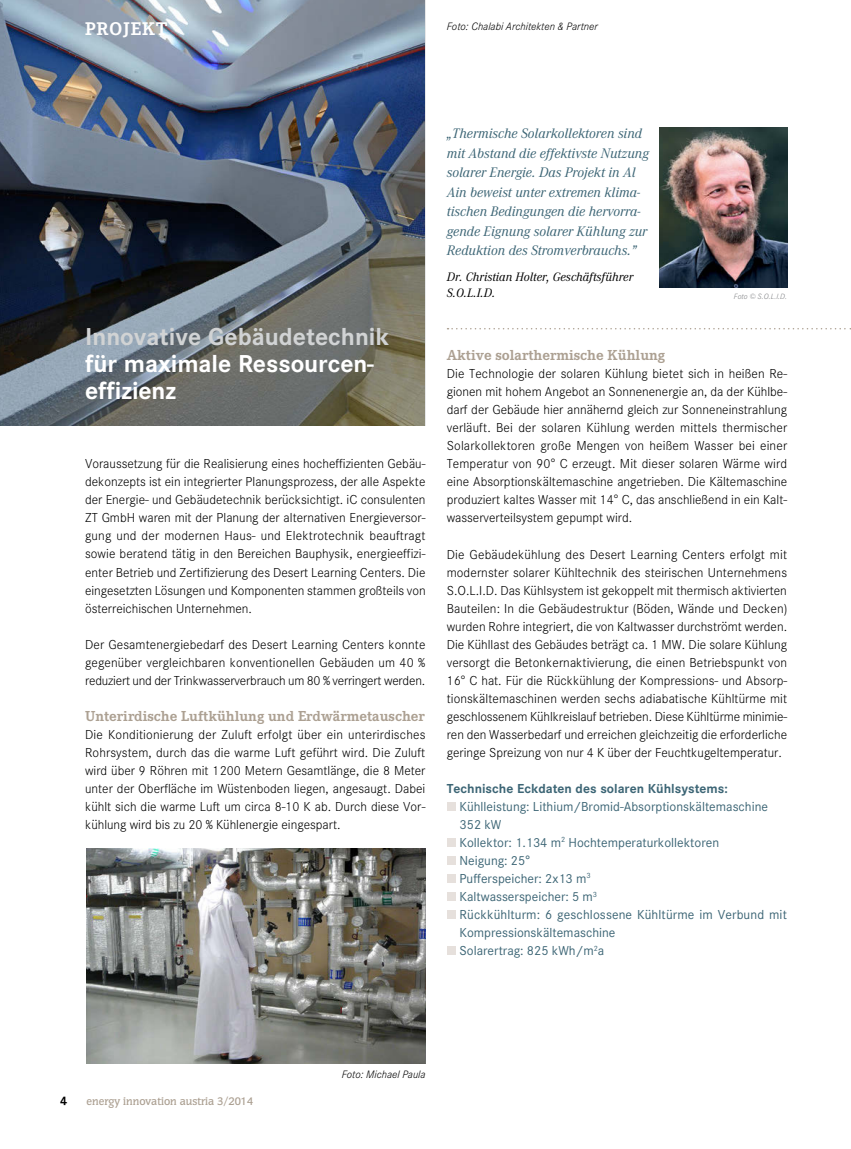
<style>
.page{position:relative;width:851px;height:1149px;background:#fff}
.page>*{position:absolute;margin:0;border:0;box-sizing:border-box;transform-origin:0 0}
.Headline_blau{font:700 24px/27px "Corporate SBQ";letter-spacing:-.005em;color:#fff}
.Headline_schwarz{font:700 24px "Corporate SBQ";color:#d1d3d4}
.Kapitel{font:700 18px "Corporate EBQ";letter-spacing:.05em;color:#fff}
.Fliess_Zwischentitel{font:700 15px "Corporate E";color:#aca092}
.Zitat{font:italic 13.5px/19.5px "Corporate ABQ";color:#3c6575}
.Fliesstext{font:300 12.75px/18px "Corporate SBQ";color:#000;text-align:justify}
.Fliess_Zwischentitel-2{font:300 12.75px/18px "Corporate SBQ";color:#000;text-align:justify}
.Fliess_Aufzählung{font:12.75px/18px "Corporate SBQ";color:#3c6575}
.Fliesstext-2{font:700 12.75px "Corporate SBQ";color:#3c6575}
.Zitat_Name{font:italic 12px/16.5px "Corporate ABQ";color:#000}
.t1{font:700 12px "Corporate SBQ";color:#000}
.Bild_Quelle{font:italic 300 10.5px "Corporate SBQ";color:#000}
.t2{font:500 10.5px "Congress";color:#aca092}
.Bild_Quelle-2{font:italic 300 7.5px "Corporate SBQ";color:#808285}
</style>
<div class="page">
<img style="left:87px;top:848px;width:338px;height:215px">
<div style="left:446px;top:801px;width:9px;height:9px;background:#e6e0dc"></div>
<div style="left:446px;top:837px;width:9px;height:9px;background:#e6e0dc"></div>
<div style="left:446px;top:855px;width:9px;height:9px;background:#e6e0dc"></div>
<div style="left:446px;top:873px;width:9px;height:9px;background:#e6e0dc"></div>
<div style="left:446px;top:891px;width:9px;height:9px;background:#e6e0dc"></div>
<div style="left:446px;top:909px;width:9px;height:9px;background:#e6e0dc"></div>
<div style="left:446px;top:945px;width:9px;height:9px;background:#e6e0dc"></div>
<img style="left:659px;top:128px;width:128px;height:160px">
<svg style="left:447px;top:328px;width:404px;height:1px"></svg>
<img style="left:0;top:0;width:424px;height:425px">
<p class="Kapitel" style="left:85px;top:18px;width:84px">PROJEKT</p>
<p class="Bild_Quelle" style="left:446px;top:20px;width:153px">Foto: Chalabi Architekten &amp; Partner</p>
<p class="Headline_schwarz" style="left:85px;top:322px;width:305px">Innovative Gebäudetechnik</p>
<p class="Headline_blau" style="left:85px;top:350px;width:290px">für maximale Ressourcen&shy;effizienz</p>
<p class="Fliesstext" style="left:85px;top:455px;width:342px">Voraussetzung für die Realisierung eines hocheffizienten Gebäu&shy;dekonzepts ist ein integrierter Planungsprozess, der alle Aspekte der Energie- und Gebäudetechnik berücksichtigt. iC consulenten ZT GmbH waren mit der Planung der alternativen Energieversor&shy;gung und der modernen Haus- und Elektrotechnik beauftragt sowie beratend tätig in den Bereichen Bauphysik, energieeffizi&shy;enter Betrieb und Zertifizierung des Desert Learning Centers. Die eingesetzten Lösungen und Komponenten stammen großteils von österreichischen Unternehmen.</p>
<p class="Fliesstext" style="left:85px;top:635px;width:342px">Der Gesamtenergiebedarf des Desert Learning Centers konnte gegenüber vergleichbaren konventionellen Gebäuden um 40 % reduziert und der Trinkwasserverbrauch um 80 % verringert werden.</p>
<p class="Fliess_Zwischentitel" style="left:85px;top:707px;width:341px">Unterirdische Luftkühlung und Erdwärmetauscher</p>
<p class="Fliesstext" style="left:85px;top:725px;width:342px">Die Konditionierung der Zuluft erfolgt über ein unterirdisches Rohrsystem, durch das die warme Luft geführt wird. Die Zuluft wird über 9 Röhren mit 1200 Metern Gesamtlänge, die 8 Meter unter der Oberfläche im Wüstenboden liegen, angesaugt. Dabei kühlt sich die warme Luft um circa 8-10 K ab. Durch diese Vor&shy;kühlung wird bis zu 20 % Kühlenergie eingespart.</p>
<p class="Zitat" style="left:446px;top:124px;width:204px">„Thermische Solarkollektoren sind mit Abstand die effektivste Nutzung solarer Energie. Das Projekt in Al Ain beweist unter extremen klima&shy;tischen Bedingungen die hervorra&shy;gende Eignung solarer Kühlung zur Reduktion des Stromverbrauchs.”</p>
<p class="Zitat_Name" style="left:446px;top:268px;width:188px">Dr. Christian Holter, Geschäftsführer<br>S.O.L.I.D.</p>
<p class="Bild_Quelle-2" style="left:733px;top:291px;width:55px">Foto © S.O.L.I.D.</p>
<p class="Fliess_Zwischentitel" style="left:446px;top:347px;width:220px">Aktive solarthermische Kühlung</p>
<p class="Fliess_Zwischentitel-2" style="left:446px;top:365px;width:342px">Die Technologie der solaren Kühlung bietet sich in heißen Re&shy;gionen mit hohem Angebot an Sonnenenergie an, da der Kühlbe&shy;darf der Gebäude hier annähernd gleich zur Sonneneinstrahlung verläuft. Bei der solaren Kühlung werden mittels thermischer Solarkollektoren große Mengen von heißem Wasser bei einer Temperatur von 90° C erzeugt. Mit dieser solaren Wärme wird eine Absorptionskältemaschine angetrieben. Die Kältemaschine produziert kaltes Wasser mit 14° C, das anschließend in ein Kalt&shy;wasserverteilsystem gepumpt wird.</p>
<p class="Fliesstext" style="left:446px;top:545px;width:342px">Die Gebäudekühlung des Desert Learning Centers erfolgt mit modernster solarer Kühltechnik des steirischen Unternehmens S.O.L.I.D. Das Kühlsystem ist gekoppelt mit thermisch aktivierten Bauteilen: In die Gebäudestruktur (Böden, Wände und Decken) wurden Rohre integriert, die von Kaltwasser durchströmt werden.<br>Die Kühllast des Gebäudes beträgt ca. 1 MW. Die solare Kühlung versorgt die Betonkernaktivierung, die einen Betriebspunkt von 16° C hat. Für die Rückkühlung der Kompressions- und Absorp&shy;tionskältemaschinen werden sechs adiabatische Kühltürme mit geschlossenem Kühlkreislauf betrieben. Diese Kühltürme minimie&shy;ren den Wasserbedarf und erreichen gleichzeitig die erforderliche geringe Spreizung von nur 4 K über der Feuchtkugeltemperatur.</p>
<p class="Fliesstext-2" style="left:446px;top:780px;width:282px">Technische Eckdaten des solaren Kühlsystems:</p>
<p class="Fliess_Aufzählung" style="left:459px;top:797px;width:310px">Kühlleistung: Lithium/Bromid-Absorptionskältemaschine</p>
<p class="Fliess_Aufzählung" style="left:459px;top:815px;width:43px">352 kW</p>
<p class="Fliess_Aufzählung" style="left:459px;top:833px;width:261px">Kollektor: 1.134 m<sup>2</sup> Hochtemperaturkollektoren</p>
<p class="Fliess_Aufzählung" style="left:459px;top:851px;width:72px">Neigung: 25°</p>
<p class="Fliess_Aufzählung" style="left:459px;top:869px;width:132px">Pufferspeicher: 2x13 m<sup>3</sup></p>
<p class="Fliess_Aufzählung" style="left:459px;top:887px;width:139px">Kaltwasserspeicher: 5 m<sup>3</sup></p>
<p class="Fliess_Aufzählung" style="left:459px;top:905px;width:329px">Rückkühlturm: 6 geschlossene Kühltürme im Verbund mit<br>Kompressionskältemaschine</p>
<p class="Fliess_Aufzählung" style="left:459px;top:941px;width:146px">Solarertrag: 825 kWh/m<sup>2</sup>a</p>
<p class="t1" style="left:60px;top:1093px;width:9px">4</p>
<p class="t2" style="left:87px;top:1094px;width:168px">energy innovation austria 3/2014</p>
<p class="Bild_Quelle" style="left:341px;top:1067px;width:85px">Foto: Michael Paula</p>
</div>
